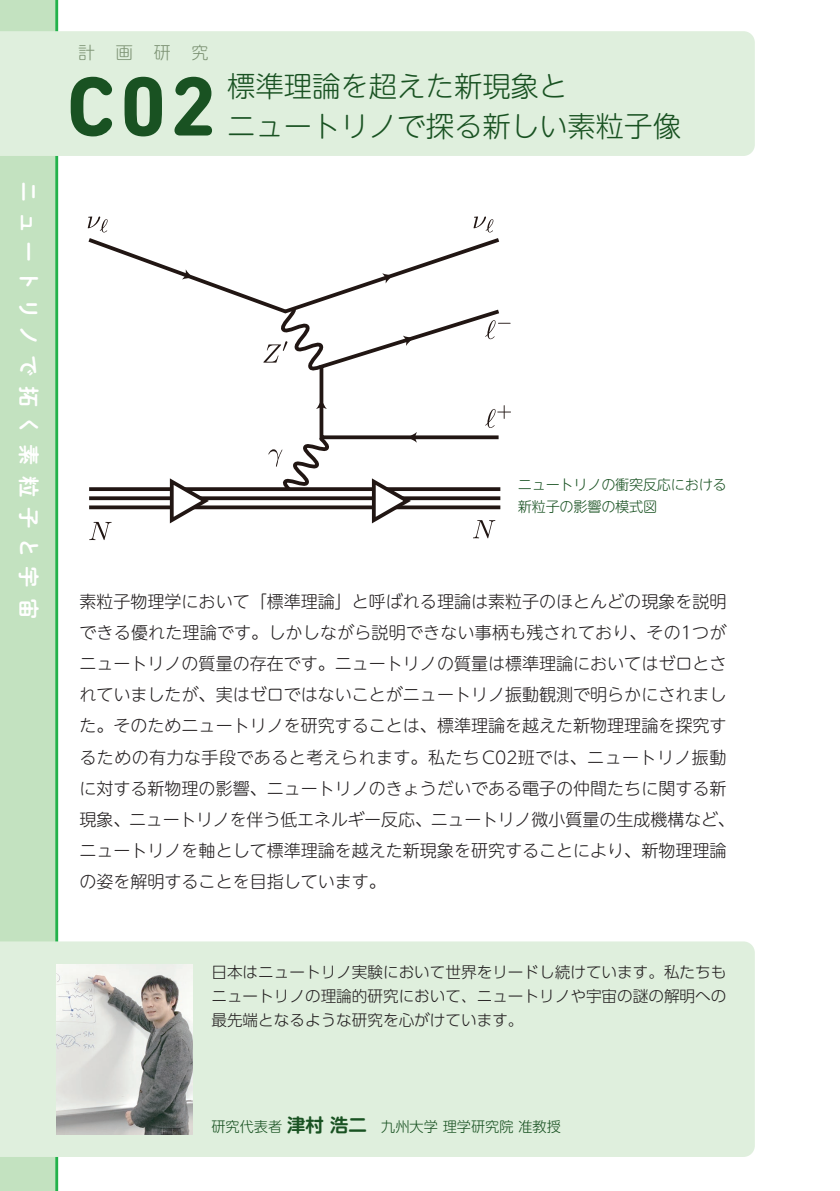
<style>
.page{position:relative;width:840px;height:1191px;background:#fff}
.page>*{position:absolute;margin:0;border:0;box-sizing:border-box;transform-origin:0 0}
.t1{font:700 85px "DIN Next Rounded LT Pro";color:#195222}
.t2{font:300 28.4px/39.6px "UD Shin M Go Pro";color:#195222}
.t3{font:21.2px "P Shuei NM Go Std N B";letter-spacing:.39em;color:#fff}
.t4{font:300 17px/31.2px "UD Shin M Go Pro";color:#231f20}
.t5{font:300 17px "UD Shin M Go Pro";color:#7d9374}
.t6{font:300 15.6px/24px "UD Shin Go Pro";color:#231f20;text-align:justify}
.t7{font:300 14.2px/21.2px "UD Shin M Go Pro";letter-spacing:-.02em;color:#195222}
.t8{font:300 14.2px "UD Shin M Go Pro";color:#195222}
.s1{font-family:"UD Shin M Go Pro De";font-weight:700;font-size:18.4px}
</style>
<div class="page">
<div style="left:0;top:0;width:56px;height:1191px;background:#c3e2c0"></div>
<hr style="left:55px;top:0;width:3px;height:1191px;background:#23b24b">
<div style="left:0;top:31px;width:754px;height:125px;background:#dfefdd"></div>
<div style="left:0;top:941px;width:754px;height:216px;background:#dfefdd"></div>
<img style="left:57px;top:964px;width:136px;height:170px">
<svg style="left:87px;top:216px;width:423px;height:324px"></svg>
<p class="t3" style="left:45px;top:181px;width:439px;rotate:90deg">ニュートリノで拓く素粒子と宇宙</p>
<p class="t5" style="left:78px;top:39px;width:132px">計画研究</p>
<h1 class="t1" style="left:67px;top:57px;width:152px">C02</h1>
<h2 class="t2" style="left:227px;top:65px;width:455px">標準理論を超えた新現象と<br>ニュートリノで探る新しい素粒子像</h2>
<p class="t7" style="left:517px;top:473px;width:210px">ニュートリノの衝突反応における新粒子の影響の模式図</p>
<p class="t4" style="left:79px;top:584px;width:656px">素粒子物理学において「標準理論」と呼ばれる理論は素粒子のほとんどの現象を説明できる優れた理論です。しかしながら説明できない事柄も残されており、その1つがニュートリノの質量の存在です。ニュートリノの質量は標準理論においてはゼロとされていましたが、実はゼロではないことがニュートリノ振動観測で明らかにされました。そのためニュートリノを研究することは、標準理論を越えた新物理理論を探究するための有力な手段であると考えられます。私たちC02班では、ニュートリノ振動に対する新物理の影響、ニュートリノのきょうだいである電子の仲間たちに関する新現象、ニュートリノを伴う低エネルギー反応、ニュートリノ微小質量の生成機構など、ニュートリノを軸として標準理論を越えた新現象を研究することにより、新物理理論の姿を解明することを目指しています。</p>
<p class="t6" style="left:211px;top:959px;width:516px">日本はニュートリノ実験において世界をリードし続けています。私たちもニュートリノの理論的研究において、ニュートリノや宇宙の謎の解明への最先端となるような研究を心がけています。</p>
<p class="t8" style="left:211px;top:1115px;width:351px">研究代表者 <span class="s1">津村 浩二</span> 九州大学 理学研究院 准教授</p>
</div>
